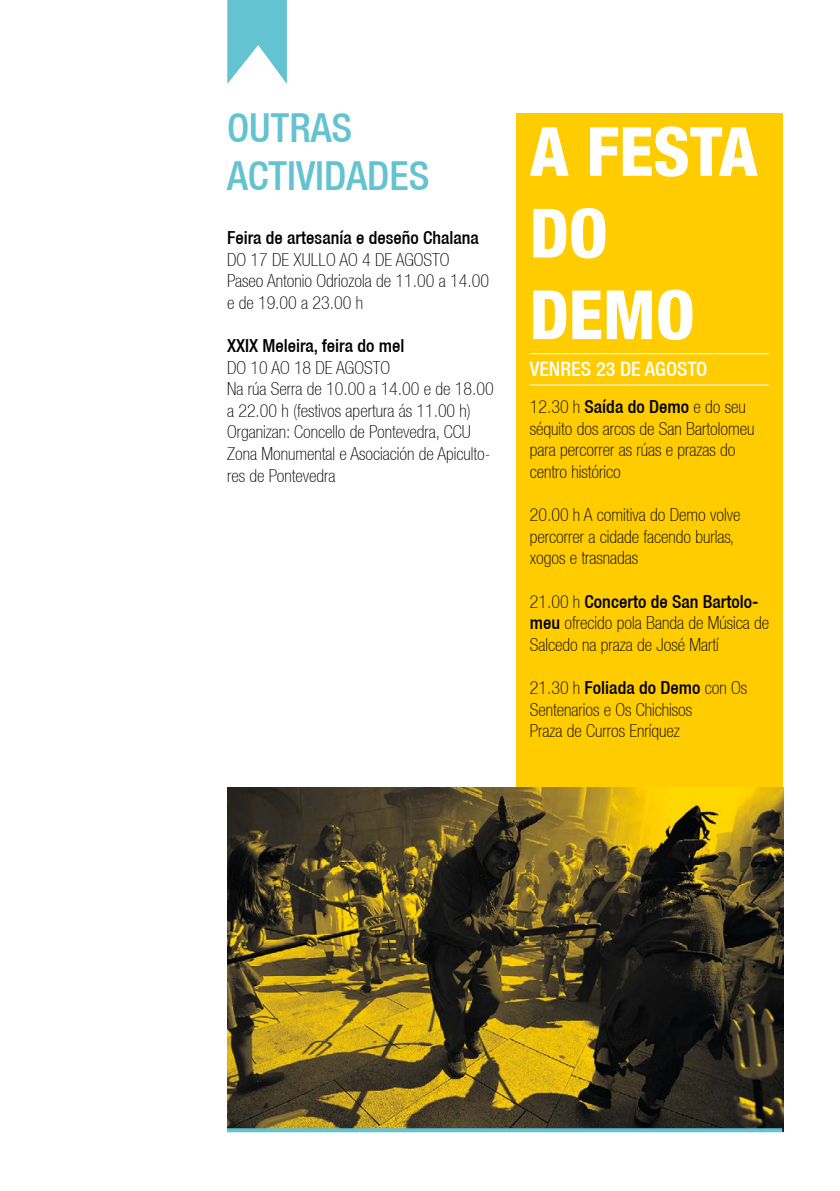
<style>
.page{position:relative;width:840px;height:1191px;background:#fff}
.page>*{position:absolute;margin:0;border:0;box-sizing:border-box;transform-origin:0 0}
.t1{font:800 condensed 68px/81.6px "Helvetica 87";color:#fff}
.t2{font:500 condensed 40px/48px "Helvetica 67";color:#63c3d1}
.t3{font:500 condensed 20px "Helvetica 67";color:#fff}
.t4{font:100 condensed 18px/21.6px "Helvetica 37";color:#000}
.t5{font:500 condensed 18px "Helvetica 67";color:#000}
.s1{font-family:"Helvetica 67";font-weight:500}
.s2{font-family:"Helvetica 37";font-weight:100}
</style>
<div class="page">
<div style="left:516px;top:113px;width:266px;height:674px;background:#fc0"></div>
<hr style="left:529px;top:353px;width:239px;height:1px;background:#fff">
<hr style="left:529px;top:384px;width:239px;height:1px;background:#fff">
<img style="left:227px;top:787px;width:555px;height:344px">
<svg style="left:227px;top:1128px;width:554px;height:4px;background:#61bac4"></svg>
<svg style="left:227px;top:0;width:60px;height:84px"></svg>
<h2 class="t2" style="left:227px;top:103px;width:204px">OUTRAS<br>ACTIVIDADES</h2>
<p class="t5" style="left:227px;top:227px;width:253px">Feira de artesanía e deseño Chalana</p>
<p class="t4" style="left:227px;top:248px;width:263px">DO 17 DE XULLO AO 4 DE AGOSTO<br>Paseo Antonio Odriozola de 11.00 a 14.00 e de 19.00 a 23.00 h</p>
<p class="t5" style="left:227px;top:335px;width:179px">XXIX Meleira, feira do mel</p>
<p class="t4" style="left:227px;top:356px;width:268px">DO 10 AO 18 DE AGOSTO<br>Na rúa Serra de 10.00 a 14.00 e de 18.00 a 22.00 h (festivos apertura ás 11.00 h)<br>Organizan: Concello de Pontevedra, CCU<br>Zona Monumental e Asociación de Apiculto&shy;res de Pontevedra</p>
<h1 class="t1" style="left:529px;top:110px;width:229px">A FESTA<br>DO<br>DEMO</h1>
<p class="t3" style="left:529px;top:357px;width:179px">VENRES 23 DE AGOSTO</p>
<p class="t4" style="left:529px;top:396px;width:226px">12.30 h <span class="s1">Saída do Demo</span> e do seu séquito dos arcos de San Bartolomeu para percorrer as rúas e prazas do centro histórico</p>
<p class="t4" style="left:529px;top:504px;width:212px">20.00 h A comitiva do Demo volve percorrer a cidade facendo burlas, xogos e trasnadas</p>
<p class="t5" style="left:529px;top:590px;width:230px"><span class="s2">21.00 h</span> Concerto de San Bartolo-</p>
<p class="t4" style="left:529px;top:612px;width:241px"><span class="s1">meu</span> ofrecido pola Banda de Música de<br>Salcedo na praza de José Martí</p>
<p class="t5" style="left:529px;top:677px;width:219px"><span class="s2">21.30 h</span> Foliada do Demo <span class="s2">con Os</span></p>
<p class="t4" style="left:529px;top:698px;width:164px">Sentenarios e Os Chichisos<br>Praza de Curros Enríquez</p>
</div>
